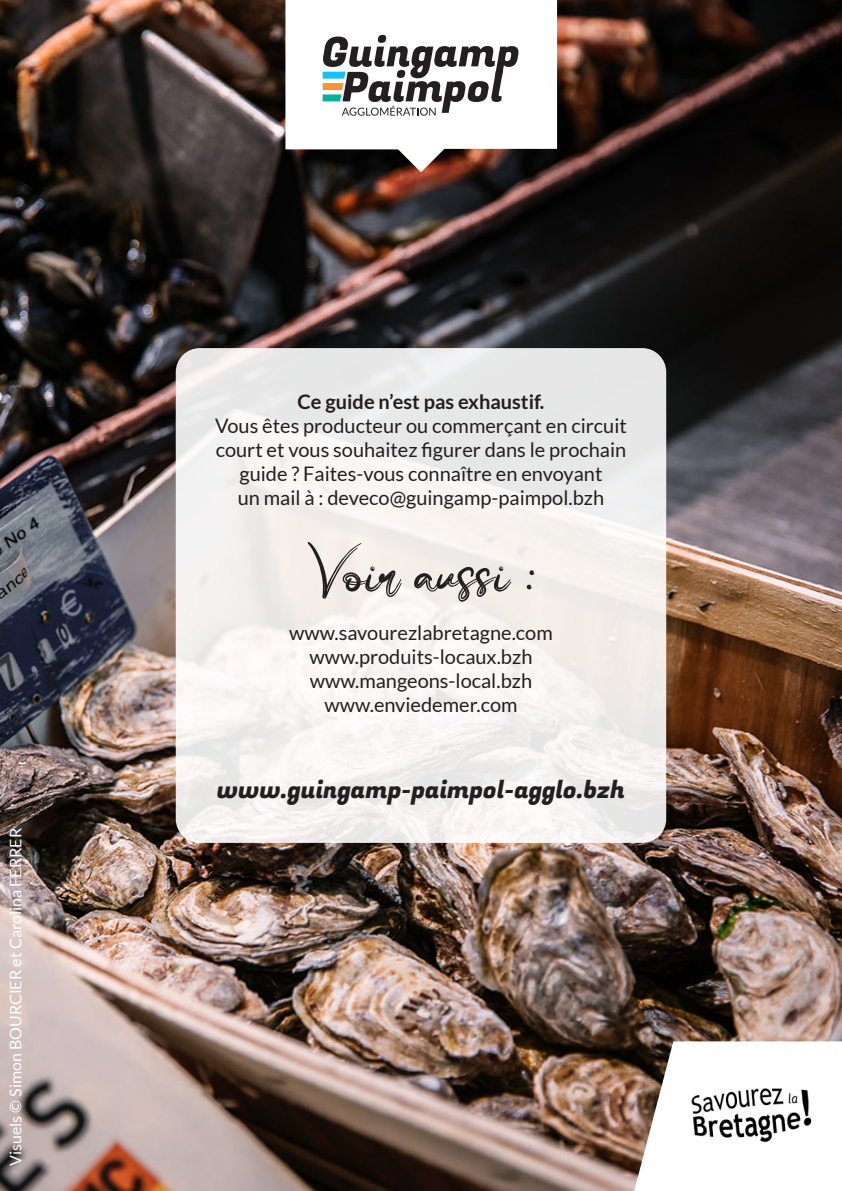
<style>
.page{position:relative;width:842px;height:1191px;background:#fff}
.page>*{position:absolute;margin:0;border:0;box-sizing:border-box;transform-origin:0 0}
.t1{font:72px "Bassy";color:#231f20}
.t2{font:24px "Fugaz One";color:#231f20}
.t3{font:20px/24px "Lato";color:#231f20;text-align:center}
.t4{font:700 20px "Lato";color:#231f20}
.t5{font:16px "Lato";color:#fff}
</style>
<div class="page">
<img style="left:0;top:0;width:841px;height:1190px">
<div style="left:176px;top:348px;width:490px;height:495px;background:linear-gradient(to right,#f5f2f0,#f0edeb);border-radius:24px"></div>
<svg style="left:285px;top:0;width:272px;height:172px"></svg>
<svg style="left:323px;top:35px;width:195px;height:81px"></svg>
<svg style="left:634px;top:1041px;width:208px;height:150px"></svg>
<img style="left:676px;top:1057px;width:145px;height:111px">
<p class="t5" style="left:7px;top:1166px;width:339px;rotate:-90deg">Visuels © Simon BOURCIER et Carolina FERRER</p>
<p class="t4" style="left:298px;top:390px;width:248px">Ce guide n’est pas exhaustif.</p>
<p class="t3" style="left:215px;top:414px;width:413px">Vous êtes producteur ou commerçant en circuit court et vous souhaitez figurer dans le prochain guide ? Faites-vous connaître en envoyant</p>
<p class="t3" style="left:238px;top:486px;width:368px">un mail à : deveco@guingamp-paimpol.bzh</p>
<p class="t1" style="left:306px;top:524px;width:232px">Voir aussi :</p>
<p class="t3" style="left:289px;top:620px;width:265px">www.savourezlabretagne.com</p>
<p class="t3" style="left:309px;top:644px;width:224px">www.produits-locaux.bzh</p>
<p class="t3" style="left:310px;top:668px;width:224px">www.mangeons-local.bzh</p>
<p class="t3" style="left:324px;top:692px;width:195px">www.enviedemer.com</p>
<p class="t2" style="left:217px;top:773px;width:410px">www.guingamp-paimpol-agglo.bzh</p>
</div>
